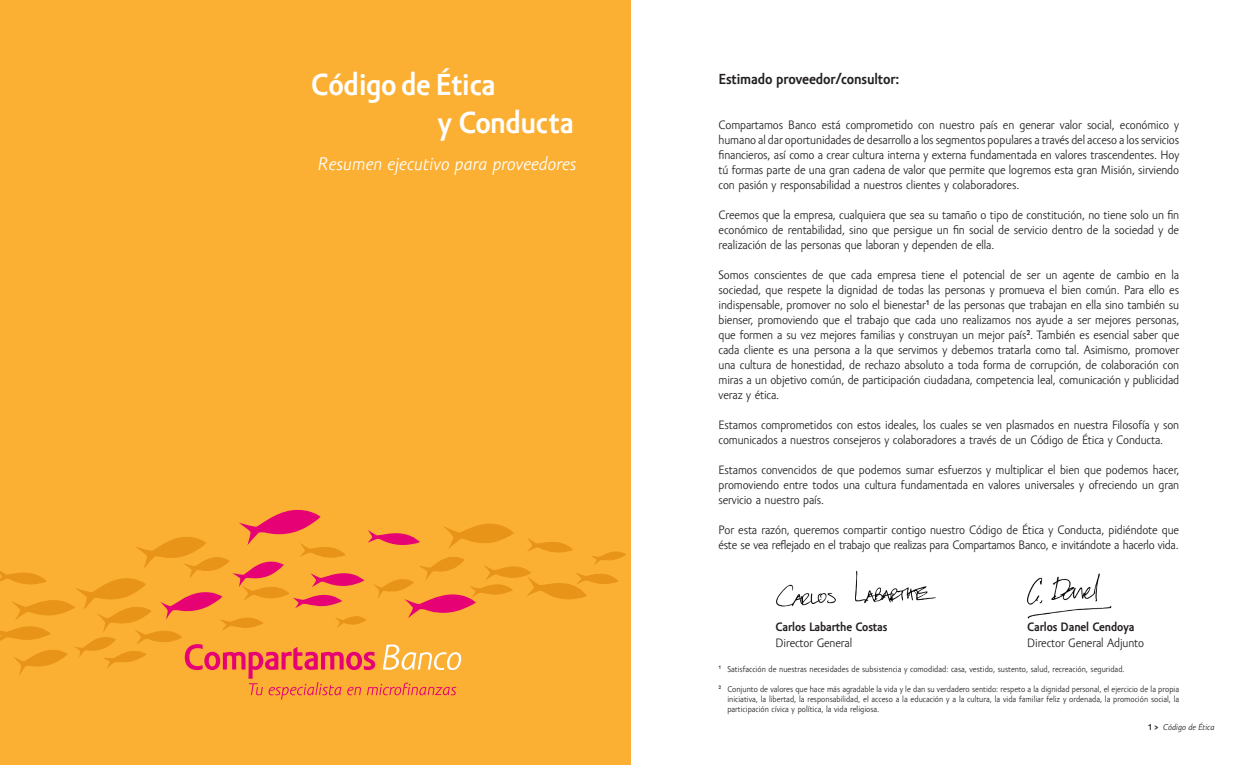
<style>
.page{position:relative;width:1260px;height:765px;background:#fff}
.page>*{position:absolute;margin:0;border:0;box-sizing:border-box;transform-origin:0 0}
.t1{font:700 31.25px/37.5px "Amor Sans Pro";letter-spacing:-.01em;color:#fff}
.t2{font:italic 18.75px "Amor Sans Pro";letter-spacing:.01em;color:#fff}
.t3{font:700 15px "Amor Sans Pro";letter-spacing:-.01em;color:#231f20}
.t4{font:12.5px/15px "Amor Sans Pro";letter-spacing:-.01em;color:#231f20;text-align:justify}
.t5{font:700 12.5px "Amor Sans Pro";letter-spacing:-.01em;color:#231f20}
.t6{font:8.75px/10px "Amor Sans Pro";color:#231f20;text-align:justify}
.t7{font:italic 8.75px "Amor Sans Pro";color:#231f20}
.s1{font-weight:700;font-style:normal}
</style>
<div class="page">
<div style="left:0;top:0;width:630px;height:764px;background:#fbb034"></div>
<svg style="left:0;top:509px;width:626px;height:190px"></svg>
<img style="left:776px;top:570px;width:160px;height:37px">
<img style="left:1027px;top:573px;width:85px;height:46px">
<h1 class="t1" style="left:438px;top:67px;width:137px;text-indent:-127px">Código de Ética<br>y Conducta</h1>
<h2 class="t2" style="left:318px;top:154px;width:260px">Resumen ejecutivo para proveedores</h2>
<p class="t3" style="left:719px;top:70px;width:182px">Estimado proveedor/consultor:</p>
<p class="t4" style="left:719px;top:118px;width:462px">Compartamos Banco está comprometido con nuestro país en generar valor social, económico y humano al dar oportunidades de desarrollo a los segmentos populares a través del acceso a los servicios financieros, así como a crear cultura interna y externa fundamentada en valores trascendentes. Hoy tú formas parte de una gran cadena de valor que permite que logremos esta gran Misión, sirviendo con pasión y responsabilidad a nuestros clientes y colaboradores.</p>
<p class="t4" style="left:719px;top:208px;width:462px">Creemos que la empresa, cualquiera que sea su tamaño o tipo de constitución, no tiene solo un fin económico de rentabilidad, sino que persigue un fin social de servicio dentro de la sociedad y de realización de las personas que laboran y dependen de ella.</p>
<p class="t4" style="left:719px;top:268px;width:462px">Somos conscientes de que cada empresa tiene el potencial de ser un agente de cambio en la sociedad, que respete la dignidad de todas las personas y promueva el bien común. Para ello es indispensable, promover no solo el bienestar<sup>1</sup> de las personas que trabajan en ella sino también su bienser, promoviendo que el trabajo que cada uno realizamos nos ayude a ser mejores personas, que formen a su vez mejores familias y construyan un mejor país<sup>2</sup>. También es esencial saber que cada cliente es una persona a la que servimos y debemos tratarla como tal. Asimismo, promover una cultura de honestidad, de rechazo absoluto a toda forma de corrupción, de colaboración con miras a un objetivo común, de participación ciudadana, competencia leal, comunicación y publicidad veraz y ética.</p>
<p class="t4" style="left:719px;top:418px;width:462px">Estamos comprometidos con estos ideales, los cuales se ven plasmados en nuestra Filosofía y son comunicados a nuestros consejeros y colaboradores a través de un Código de Ética y Conducta.</p>
<p class="t4" style="left:719px;top:463px;width:462px">Estamos convencidos de que podemos sumar esfuerzos y multiplicar el bien que podemos hacer, promoviendo entre todos una cultura fundamentada en valores universales y ofreciendo un gran servicio a nuestro país.</p>
<p class="t4" style="left:719px;top:523px;width:462px">Por esta razón, queremos compartir contigo nuestro Código de Ética y Conducta, pidiéndote que éste se vea reflejado en el trabajo que realizas para Compartamos Banco, e invitándote a hacerlo vida.</p>
<p class="t5" style="left:776px;top:620px;width:113px">Carlos Labarthe Costas</p>
<p class="t4" style="left:776px;top:636px;width:78px">Director General</p>
<p class="t5" style="left:1027px;top:620px;width:109px">Carlos Danel Cendoya</p>
<p class="t4" style="left:1027px;top:636px;width:119px">Director General Adjunto</p>
<p class="t6" style="left:719px;top:665px;width:408px"><sup>1</sup> Satisfacción de nuestras necesidades de subsistencia y comodidad: casa, vestido, sustento, salud, recreación, seguridad.</p>
<p class="t6" style="left:727px;top:684px;width:453px;text-indent:-9px"><sup>2</sup> Conjunto de valores que hace más agradable la vida y le dan su verdadero sentido: respeto a la dignidad personal, el ejercicio de la propia iniciativa, la libertad, la responsabilidad, el acceso a la educación y a la cultura, la vida familiar feliz y ordenada, la promoción social, la participación cívica y política, la vida religiosa.</p>
<p class="t7" style="left:1148px;top:722px;width:68px"><span class="s1">1 &gt;</span> Código de Ética</p>
</div>
